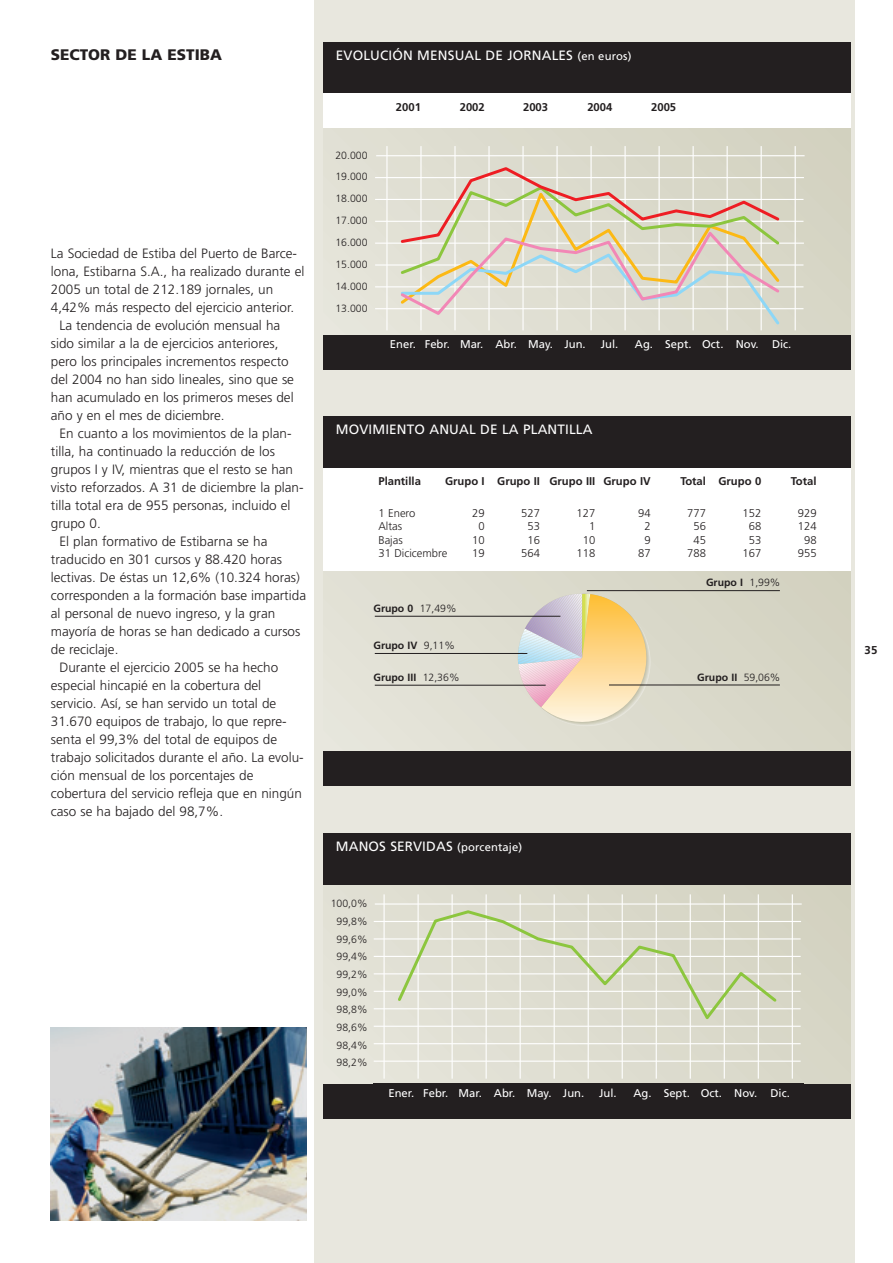
<style>
.page{position:relative;width:893px;height:1263px;background:#fff}
.page>*{position:absolute;margin:0;border:0;box-sizing:border-box;transform-origin:0 0}
.t1{font:900 15.3px "Frutiger";color:#231f20}
.t2{font:300 13.5px "Frutiger";color:#231f20}
.t3{font:13.5px "Frutiger";letter-spacing:.01em;color:#fff}
.t4{font:700 11.4px "Frutiger";color:#231f20}
.t5{font:11.25px "Frutiger";color:#fff}
.t6{font:300 11.25px "Frutiger";color:#231f20}
.t7{font:700 11.25px "Frutiger";color:#231f20}
.t8{font:300 10.5px/17.7px "Frutiger";color:#231f20;text-align:justify}
.t9{font:700 10.5px "Frutiger";color:#231f20}
.s1{font-size:11.25px}
.s2{font-weight:900;color:#17c0f2}
.s3{font-weight:900;color:#ed028c}
.s4{font-weight:900;color:#fcb914}
.s5{font-weight:900;color:#8cc63e}
.s6{font-weight:900;color:#ee1d23}
.s7{font-weight:300}
</style>
<div class="page">
<div style="left:314px;top:0;width:540px;height:1263px;background:#e8e7de"></div>
<img style="left:51px;top:1028px;width:255px;height:192px">
<svg style="left:323px;top:570px;width:527px;height:182px"></svg>
<svg style="left:323px;top:128px;width:527px;height:208px"></svg>
<svg style="left:337px;top:885px;width:513px;height:199px"></svg>
<div style="left:323px;top:417px;width:527px;height:51px;background:#231f20"></div>
<div style="left:323px;top:752px;width:527px;height:34px;background:#231f20"></div>
<div style="left:323px;top:468px;width:527px;height:102px;background:#fff"></div>
<div style="left:323px;top:43px;width:527px;height:51px;background:#231f20"></div>
<div style="left:323px;top:336px;width:527px;height:34px;background:#231f20"></div>
<div style="left:323px;top:94px;width:527px;height:34px;background:#fff"></div>
<div style="left:323px;top:834px;width:527px;height:51px;background:#231f20"></div>
<div style="left:323px;top:1084px;width:527px;height:34px;background:#231f20"></div>
<hr style="left:375px;top:616px;width:185px;height:1px;background:#231f20">
<hr style="left:375px;top:653px;width:152px;height:1px;background:#231f20">
<hr style="left:375px;top:685px;width:170px;height:1px;background:#231f20">
<hr style="left:587px;top:590px;width:192px;height:1px;background:#231f20">
<hr style="left:609px;top:685px;width:170px;height:1px;background:#231f20">
<p class="t1" style="left:51px;top:48px;width:173px">SECTOR DE LA ESTIBA</p>
<p class="t2" style="left:51px;top:247px;width:248px">La Sociedad de Estiba del Puerto de Barce-</p>
<p class="t2" style="left:51px;top:265px;width:255px">lona, Estibarna S.A., ha realizado durante el</p>
<p class="t2" style="left:51px;top:283px;width:224px">2005 un total de 212.189 jornales, un</p>
<p class="t2" style="left:51px;top:301px;width:245px">4,42% más respecto del ejercicio anterior.</p>
<p class="t2" style="left:59px;top:319px;width:222px">La tendencia de evolución mensual ha</p>
<p class="t2" style="left:51px;top:337px;width:229px">sido similar a la de ejercicios anteriores,</p>
<p class="t2" style="left:51px;top:355px;width:239px">pero los principales incrementos respecto</p>
<p class="t2" style="left:51px;top:373px;width:245px">del 2004 no han sido lineales, sino que se</p>
<p class="t2" style="left:51px;top:391px;width:244px">han acumulado en los primeros meses del</p>
<p class="t2" style="left:51px;top:409px;width:175px">año y en el mes de diciembre.</p>
<p class="t2" style="left:59px;top:427px;width:234px">En cuanto a los movimientos de la plan-</p>
<p class="t2" style="left:51px;top:445px;width:226px">tilla, ha continuado la reducción de los</p>
<p class="t2" style="left:51px;top:463px;width:244px">grupos I y IV, mientras que el resto se han</p>
<p class="t2" style="left:51px;top:481px;width:254px">visto reforzados. A 31 de diciembre la plan-</p>
<p class="t2" style="left:51px;top:499px;width:241px">tilla total era de 955 personas, incluido el</p>
<p class="t2" style="left:51px;top:517px;width:51px">grupo 0.</p>
<p class="t2" style="left:59px;top:535px;width:209px">El plan formativo de Estibarna se ha</p>
<p class="t2" style="left:51px;top:553px;width:233px">traducido en 301 cursos y 88.420 horas</p>
<p class="t2" style="left:51px;top:571px;width:251px">lectivas. De éstas un 12,6% (10.324 horas)</p>
<p class="t2" style="left:51px;top:589px;width:257px">corresponden a la formación base impartida</p>
<p class="t2" style="left:51px;top:607px;width:226px">al personal de nuevo ingreso, y la gran</p>
<p class="t2" style="left:51px;top:625px;width:251px">mayoría de horas se han dedicado a cursos</p>
<p class="t2" style="left:51px;top:643px;width:69px">de reciclaje.</p>
<p class="t2" style="left:59px;top:661px;width:220px">Durante el ejercicio 2005 se ha hecho</p>
<p class="t2" style="left:51px;top:679px;width:212px">especial hincapié en la cobertura del</p>
<p class="t2" style="left:51px;top:697px;width:227px">servicio. Así, se han servido un total de</p>
<p class="t2" style="left:51px;top:715px;width:237px">31.670 equipos de trabajo, lo que repre-</p>
<p class="t2" style="left:51px;top:733px;width:228px">senta el 99,3% del total de equipos de</p>
<p class="t2" style="left:51px;top:751px;width:254px">trabajo solicitados durante el año. La evolu-</p>
<p class="t2" style="left:51px;top:769px;width:204px">ción mensual de los porcentajes de</p>
<p class="t2" style="left:51px;top:787px;width:252px">cobertura del servicio refleja que en ningún</p>
<p class="t2" style="left:51px;top:805px;width:174px">caso se ha bajado del 98,7%.</p>
<p class="t3" style="left:336px;top:50px;width:297px">EVOLUCIÓN MENSUAL DE JORNALES <span class="s1">(en euros)</span></p>
<p class="t7" style="left:380px;top:103px;width:42px"><span class="s2">—</span> 2001</p>
<p class="t7" style="left:444px;top:103px;width:42px"><span class="s3">—</span> 2002</p>
<p class="t7" style="left:507px;top:103px;width:42px"><span class="s4">—</span> 2003</p>
<p class="t7" style="left:571px;top:103px;width:42px"><span class="s5">—</span> 2004</p>
<p class="t7" style="left:635px;top:103px;width:42px"><span class="s6">—</span> 2005</p>
<p class="t8" style="left:335px;top:145px;width:34px;line-height:21.9px">20.000<br>19.000<br>18.000<br>17.000<br>16.000<br>15.000<br>14.000<br>13.000</p>
<p class="t5" style="left:390px;top:340px;width:197px">Ener. Febr. Mar. Abr. May. Jun.</p>
<p class="t5" style="left:600px;top:340px;width:19px">Jul.</p>
<p class="t5" style="left:635px;top:340px;width:158px">Ag. Sept. Oct. Nov. Dic.</p>
<p class="t3" style="left:336px;top:424px;width:258px">MOVIMIENTO ANUAL DE LA PLANTILLA</p>
<p class="t7" style="left:378px;top:477px;width:44px">Plantilla</p>
<p class="t7" style="left:445px;top:477px;width:207px">Grupo I Grupo II Grupo III Grupo IV</p>
<p class="t7" style="left:680px;top:477px;width:82px">Total Grupo 0</p>
<p class="t7" style="left:791px;top:477px;width:27px">Total</p>
<p class="t6" style="left:378px;top:508px;width:38px">1 Enero</p>
<p class="t6" style="left:472px;top:508px;width:14px">29</p>
<p class="t6" style="left:521px;top:508px;width:20px">527</p>
<p class="t6" style="left:576px;top:508px;width:20px">127</p>
<p class="t6" style="left:638px;top:508px;width:14px">94</p>
<p class="t6" style="left:687px;top:508px;width:20px">777</p>
<p class="t6" style="left:742px;top:508px;width:20px">152</p>
<p class="t6" style="left:797px;top:508px;width:20px">929</p>
<p class="t6" style="left:378px;top:522px;width:25px">Altas</p>
<p class="t6" style="left:478px;top:522px;width:8px">0</p>
<p class="t6" style="left:527px;top:522px;width:14px">53</p>
<p class="t6" style="left:589px;top:522px;width:8px">1</p>
<p class="t6" style="left:644px;top:522px;width:8px">2</p>
<p class="t6" style="left:693px;top:522px;width:14px">56</p>
<p class="t6" style="left:748px;top:522px;width:14px">68</p>
<p class="t6" style="left:797px;top:522px;width:20px">124</p>
<p class="t6" style="left:378px;top:535px;width:26px">Bajas</p>
<p class="t6" style="left:472px;top:535px;width:14px">10</p>
<p class="t6" style="left:527px;top:535px;width:14px">16</p>
<p class="t6" style="left:583px;top:535px;width:14px">10</p>
<p class="t6" style="left:644px;top:535px;width:8px">9</p>
<p class="t6" style="left:693px;top:535px;width:14px">45</p>
<p class="t6" style="left:748px;top:535px;width:14px">53</p>
<p class="t6" style="left:804px;top:535px;width:14px">98</p>
<p class="t6" style="left:378px;top:549px;width:70px">31 Dicicembre</p>
<p class="t6" style="left:472px;top:549px;width:14px">19</p>
<p class="t6" style="left:521px;top:549px;width:20px">564</p>
<p class="t6" style="left:576px;top:549px;width:20px">118</p>
<p class="t6" style="left:638px;top:549px;width:14px">87</p>
<p class="t6" style="left:687px;top:549px;width:20px">788</p>
<p class="t6" style="left:742px;top:549px;width:20px">167</p>
<p class="t6" style="left:797px;top:549px;width:20px">955</p>
<p class="t9" style="left:373px;top:604px;width:85px">Grupo 0 <span class="s7">17,49%</span></p>
<p class="t9" style="left:373px;top:641px;width:83px">Grupo IV <span class="s7">9,11%</span></p>
<p class="t9" style="left:373px;top:673px;width:88px">Grupo III <span class="s7">12,36%</span></p>
<p class="t3" style="left:336px;top:841px;width:188px">MANOS SERVIDAS <span class="s1">(porcentaje)</span></p>
<p class="t8" style="left:331px;top:895px;width:38px;text-align:center">100,0%<br>99,8%<br>99,6%<br>99,4%<br>99,2%<br>99,0%<br>98,8%<br>98,6%<br>98,4%<br>98,2%</p>
<p class="t9" style="left:706px;top:578px;width:76px">Grupo I <span class="s7">1,99%</span></p>
<p class="t9" style="left:697px;top:673px;width:85px">Grupo II <span class="s7">59,06%</span></p>
<p class="t5" style="left:388px;top:1089px;width:197px">Ener. Febr. Mar. Abr. May. Jun.</p>
<p class="t5" style="left:599px;top:1089px;width:19px">Jul.</p>
<p class="t5" style="left:633px;top:1089px;width:158px">Ag. Sept. Oct. Nov. Dic.</p>
<p class="t4" style="left:864px;top:645px;width:14px">35</p>
</div>
